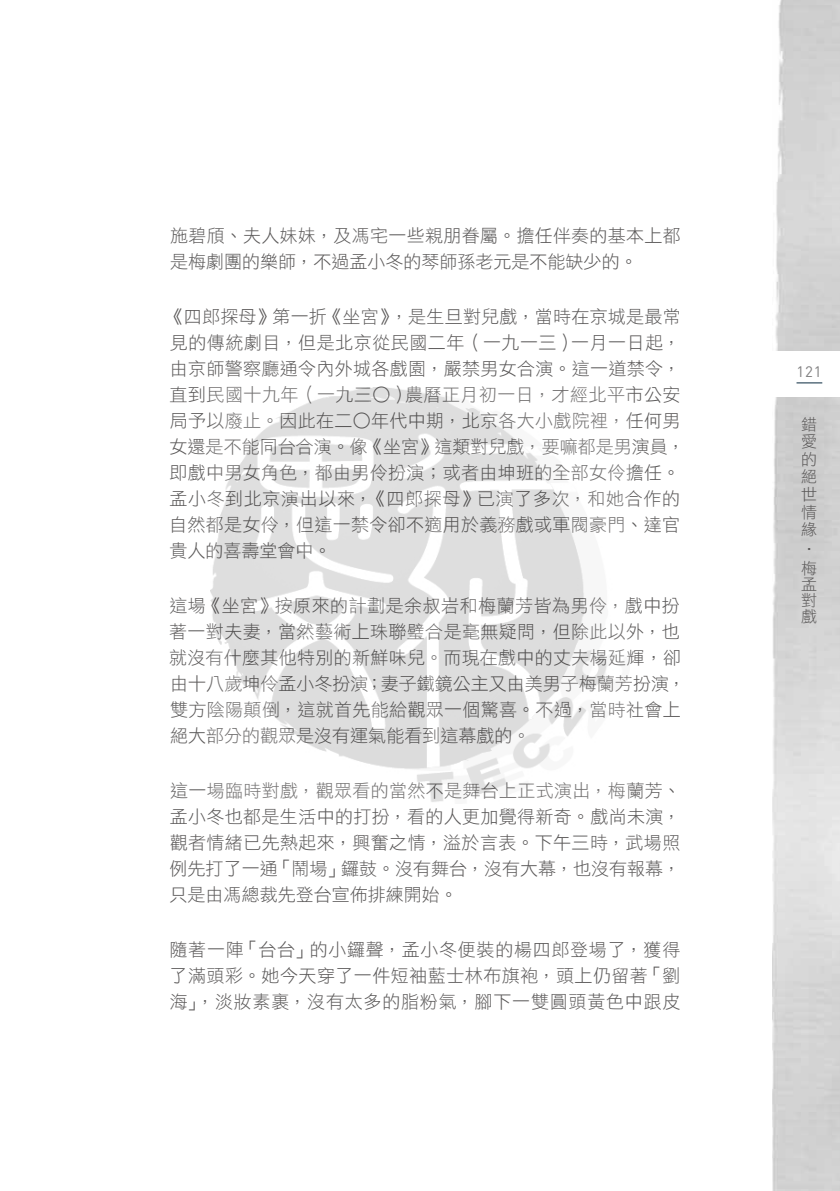
<style>
.page{position:relative;width:840px;height:1191px;background:#fff}
.page>*{position:absolute;margin:0;border:0;box-sizing:border-box;transform-origin:0 0}
.t1{font:18px/26px "DF Li Hei Std W3";letter-spacing:.015em;color:#595757}
.t2{font:16px/17.6px "DF Li Hei Std W3";color:#595757;text-align:justify}
.t3{font:15px "DIN Pro";color:#807f80}
</style>
<div class="page">
<img style="left:772px;top:0;width:67px;height:1191px">
<div style="left:763px;top:352px;width:76px;height:45px;background:#fff"></div>
<svg style="left:796px;top:382px;width:25px;height:1px"></svg>
<img style="left:210px;top:387px;width:397px;height:415px">
<p class="t1" style="left:170px;top:223px;width:512px">施碧頎、夫人妹妹，及馮宅一些親朋眷屬。擔任伴奏的基本上都是梅劇團的樂師，不過孟小冬的琴師孫老元是不能缺少的。</p>
<p class="t1" style="left:164px;top:303px;width:521px">《四郎探母》第一折《坐宮》，是生旦對兒戲，當時在京城是最常見的傳統劇目，但是北京從民國二年（一九一三）一月一日起，由京師警察廳通令內外城各戲園，嚴禁男女合演。這一道禁令，直到民國十九年（一九三○）農曆正月初一日，才經北平市公安局予以廢止。因此在二○年代中期，北京各大小戲院裡，任何男女還是不能同台合演。像《坐宮》這類對兒戲，要嘛都是男演員，即戲中男女角色，都由男伶扮演；或者由坤班的全部女伶擔任。孟小冬到北京演出以來，《四郎探母》已演了多次，和她合作的自然都是女伶，但這一禁令卻不適用於義務戲或軍閥豪門、達官貴人的喜壽堂會中。</p>
<p class="t1" style="left:169px;top:592px;width:517px">這場《坐宮》按原來的計劃是余叔岩和梅蘭芳皆為男伶，戲中扮著一對夫妻，當然藝術上珠聯璧合是毫無疑問，但除此以外，也就沒有什麼其他特別的新鮮味兒。而現在戲中的丈夫楊延輝，卻由十八歲坤伶孟小冬扮演；妻子鐵鏡公主又由美男子梅蘭芳扮演，雙方陰陽顛倒，這就首先能給觀眾一個驚喜。不過，當時社會上絕大部分的觀眾是沒有運氣能看到這幕戲的。</p>
<p class="t1" style="left:169px;top:777px;width:512px;text-align:justify">這一場臨時對戲，觀眾看的當然不是舞台上正式演出，梅蘭芳、孟小冬也都是生活中的打扮，看的人更加覺得新奇。戲尚未演，觀者情緒已先熱起來，興奮之情，溢於言表。下午三時，武場照例先打了一通「鬧場」鑼鼓。沒有舞台，沒有大幕，也沒有報幕，只是由馮總裁先登台宣佈排練開始。</p>
<p class="t1" style="left:169px;top:936px;width:512px;text-align:justify">隨著一陣「台台」的小鑼聲，孟小冬便裝的楊四郎登場了，獲得了滿頭彩。她今天穿了一件短袖藍士林布旗袍，頭上仍留著「劉海」，淡妝素裹，沒有太多的脂粉氣，腳下一雙圓頭黃色中跟皮</p>
<p class="t3" style="left:796px;top:361px;width:26px">121</p>
<p class="t2" style="left:800px;top:415px;width:17px">錯愛的絕世情緣</p>
<p class="t2" style="left:817px;top:540px;width:17px;rotate:90deg">‧</p>
<p class="t2" style="left:800px;top:559px;width:17px;line-height:16px">梅孟對戲</p>
</div>
